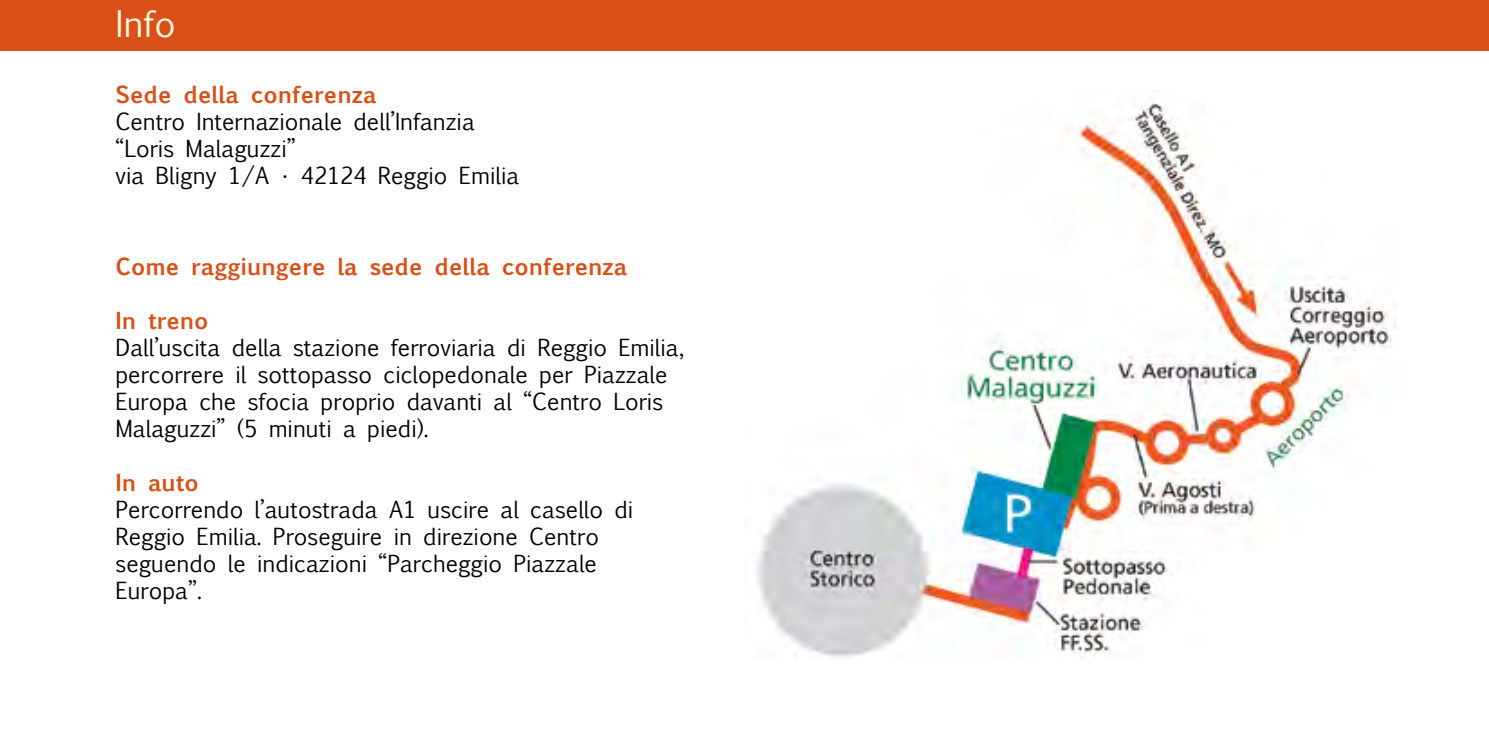
<style>
.page{position:relative;width:1489px;height:745px;background:#fff}
.page>*{position:absolute;margin:0;border:0;box-sizing:border-box;transform-origin:0 0}
.t1{font:35px "Euphemia UCAS";color:#fffbdb}
.t2{font:22.5px/27px "Euphemia UCAS";color:#000}
.t3{font:700 22.5px "Euphemia UCAS";color:#d85017}
</style>
<div class="page">
<div style="left:0;top:0;width:1488px;height:51px;background:#d85017"></div>
<img style="left:756px;top:102px;width:639px;height:555px">
<h1 class="t1" style="left:115px;top:-1px;width:62px">Info</h1>
<p class="t3" style="left:115px;top:77px;width:262px">Sede della conferenza</p>
<p class="t2" style="left:115px;top:108px;width:405px">Centro Internazionale dell’Infanzia “Loris Malaguzzi”<br>via Bligny 1/A • 42124 Reggio Emilia</p>
<p class="t3" style="left:115px;top:249px;width:513px">Come raggiungere la sede della conferenza</p>
<p class="t3" style="left:115px;top:303px;width:94px">In treno</p>
<p class="t2" style="left:115px;top:334px;width:570px">Dall’uscita della stazione ferroviaria di Reggio Emilia, percorrere il sottopasso ciclopedonale per Piazzale Europa che sfocia proprio davanti al “Centro Loris Malaguzzi” (5 minuti a piedi).</p>
<p class="t3" style="left:115px;top:465px;width:85px">In auto</p>
<p class="t2" style="left:115px;top:496px;width:519px">Percorrendo l’autostrada A1 uscire al casello di Reggio Emilia. Proseguire in direzione Centro seguendo le indicazioni “Parcheggio Piazzale Europa”.</p>
</div>
